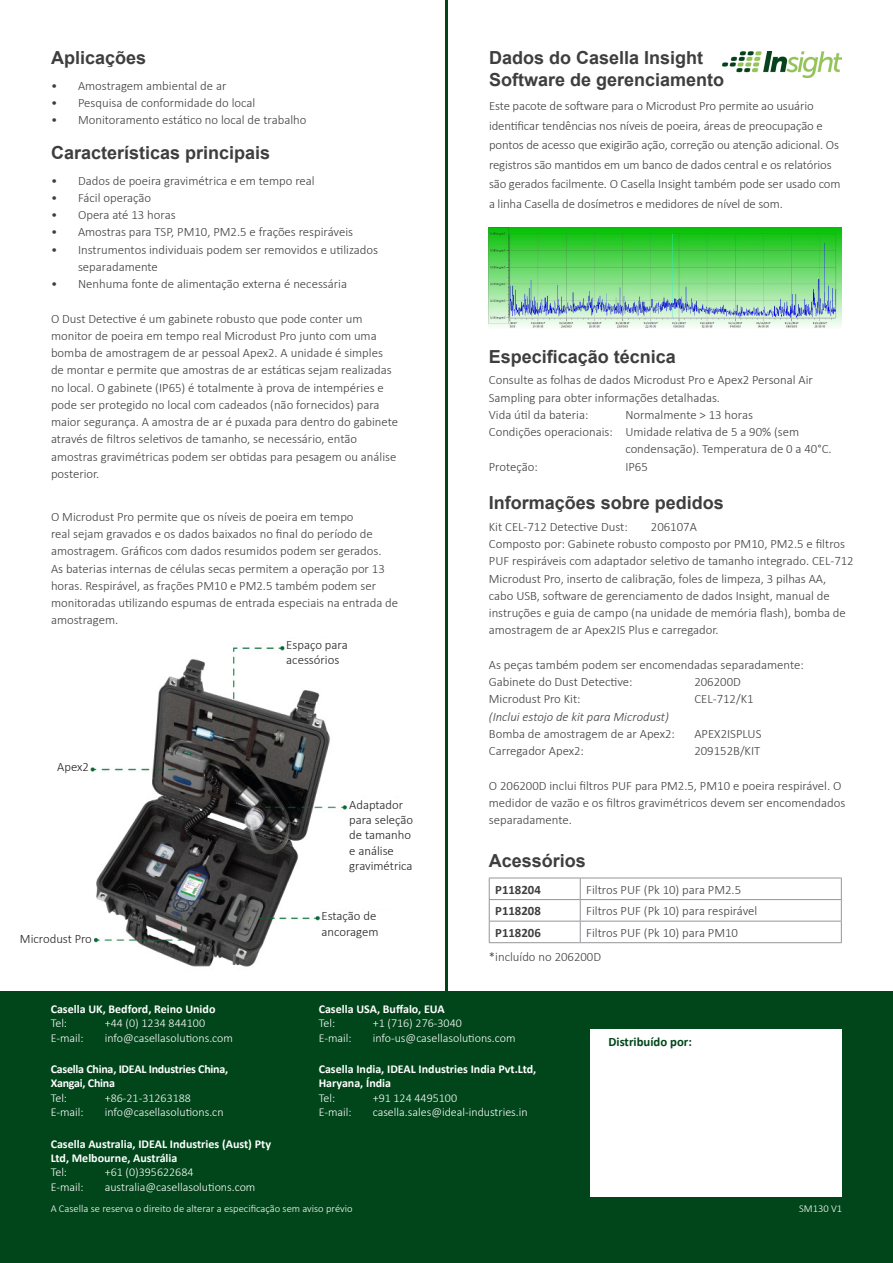
<style>
.page{position:relative;width:893px;height:1263px;background:#fff}
.page>*{position:absolute;margin:0;border:0;box-sizing:border-box;transform-origin:0 0}
.t1{font:700 18px/22.2px "Arial";color:#3e3e3f}
.t2{font:300 12.75px/17.2px "Calibri";color:#3e3e3f}
.t3{font:300 12.75px/15.3px "Calibri";color:#231f20}
.t4{font:italic 300 12.75px "Calibri";color:#3e3e3f}
.t5{font:700 12.75px "Calibri";color:#3e3e3f}
.t6{font:700 12.75px "Calibri";color:#00461a}
.t7{font:300 12px "Calibri";color:#fff}
.t8{font:700 12px/14.4px "Calibri";color:#fff}
.t9{font:700 12px/14.4px "Calibri";letter-spacing:-.02em;color:#fff}
.t10{font:300 10.5px "Calibri";color:#fff}
</style>
<div class="page">
<img style="left:5px;top:646px;width:417px;height:346px">
<hr style="left:445px;top:0;width:3px;height:1004px;background:#00461a">
<div style="left:0;top:992px;width:893px;height:271px;background:#00461a"></div>
<div style="left:591px;top:1029px;width:251px;height:168px;background:#fff"></div>
<hr style="left:489px;top:878px;width:91px;height:1px;background:#939598">
<hr style="left:580px;top:878px;width:262px;height:1px;background:#939598">
<hr style="left:489px;top:899px;width:91px;height:1px;background:#939598">
<hr style="left:580px;top:899px;width:262px;height:1px;background:#939598">
<hr style="left:489px;top:921px;width:91px;height:1px;background:#939598">
<svg style="left:489px;top:878px;width:1px;height:64px"></svg>
<hr style="left:580px;top:921px;width:262px;height:1px;background:#939598">
<svg style="left:580px;top:878px;width:1px;height:64px"></svg>
<svg style="left:841px;top:878px;width:1px;height:64px"></svg>
<hr style="left:489px;top:942px;width:91px;height:1px;background:#939598">
<hr style="left:580px;top:942px;width:262px;height:1px;background:#939598">
<img style="left:489px;top:227px;width:353px;height:102px">
<img style="left:723px;top:51px;width:119px;height:26px">
<div style="left:286px;top:639px;width:66px;height:27px;background:#fff"></div>
<div style="left:322px;top:911px;width:111px;height:27px;background:#fff"></div>
<div style="left:349px;top:799px;width:82px;height:75px;background:#fff"></div>
<div style="left:55px;top:762px;width:34px;height:27px;background:#fff"></div>
<div style="left:18px;top:933px;width:74px;height:28px;background:#fff"></div>
<h1 class="t1" style="left:51px;top:47px;width:97px">Aplicações</h1>
<p class="t2" style="left:51px;top:77px;width:177px">• Amostragem ambiental de ar</p>
<p class="t2" style="left:51px;top:94px;width:206px">• Pesquisa de conformidade do local</p>
<p class="t2" style="left:51px;top:111px;width:257px">• Monitoramento estático no local de trabalho</p>
<h1 class="t1" style="left:51px;top:142px;width:221px">Características principais</h1>
<p class="t2" style="left:51px;top:172px;width:265px">• Dados de poeira gravimétrica e em tempo real</p>
<p class="t2" style="left:51px;top:189px;width:102px">• Fácil operação</p>
<p class="t2" style="left:51px;top:206px;width:126px">• Opera até 13 horas</p>
<p class="t2" style="left:51px;top:223px;width:304px">• Amostras para TSP, PM10, PM2.5 e frações respiráveis</p>
<p class="t2" style="left:78px;top:241px;width:301px;text-indent:-27px">• Instrumentos individuais podem ser removidos e utilizados separadamente</p>
<p class="t2" style="left:51px;top:275px;width:298px">• Nenhuma fonte de alimentação externa é necessária</p>
<p class="t2" style="left:51px;top:310px;width:349px">O Dust Detective é um gabinete robusto que pode conter um monitor de poeira em tempo real Microdust Pro junto com uma bomba de amostragem de ar pessoal Apex2. A unidade é simples de montar e permite que amostras de ar estáticas sejam realizadas no local. O gabinete (IP65) é totalmente à prova de intempéries e pode ser protegido no local com cadeados (não fornecidos) para maior segurança. A amostra de ar é puxada para dentro do gabinete através de filtros seletivos de tamanho, se necessário, então amostras gravimétricas podem ser obtidas para pesagem ou análise posterior.</p>
<p class="t2" style="left:51px;top:508px;width:349px">O Microdust Pro permite que os níveis de poeira em tempo<br>real sejam gravados e os dados baixados no final do período de amostragem. Gráficos com dados resumidos podem ser gerados.<br>As baterias internas de células secas permitem a operação por 13 horas. Respirável, as frações PM10 e PM2.5 também podem ser monitoradas utilizando espumas de entrada especiais na entrada de amostragem.</p>
<p class="t3" style="left:57px;top:759px;width:33px">Apex2</p>
<p class="t3" style="left:20px;top:930px;width:74px">Microdust Pro</p>
<p class="t3" style="left:286px;top:636px;width:63px">Espaço para acessórios</p>
<p class="t3" style="left:349px;top:797px;width:65px">Adaptador para seleção de tamanho e análise gravimétrica</p>
<p class="t3" style="left:322px;top:908px;width:58px">Estação de ancoragem</p>
<h1 class="t1" style="left:489px;top:47px;width:237px">Dados do Casella Insight<br>Software de gerenciamento</h1>
<p class="t2" style="left:489px;top:96px;width:353px;line-height:19.5px">Este pacote de software para o Microdust Pro permite ao usuário identificar tendências nos níveis de poeira, áreas de preocupação e pontos de acesso que exigirão ação, correção ou atenção adicional. Os registros são mantidos em um banco de dados central e os relatórios são gerados facilmente. O Casella Insight também pode ser usado com a linha Casella de dosímetros e medidores de nível de som.</p>
<h1 class="t1" style="left:489px;top:346px;width:189px">Especificação técnica</h1>
<p class="t2" style="left:489px;top:371px;width:326px">Consulte as folhas de dados Microdust Pro e Apex2 Personal Air<br>Sampling para obter informações detalhadas.<br>Vida útil da bateria:</p>
<p class="t2" style="left:625px;top:406px;width:129px">Normalmente &gt; 13 horas</p>
<p class="t2" style="left:489px;top:423px;width:312px">Condições operacionais: Umidade relativa de 5 a 90% (sem</p>
<p class="t2" style="left:625px;top:440px;width:208px">condensação). Temperatura de 0 a 40°C.</p>
<p class="t2" style="left:489px;top:458px;width:50px">Proteção:</p>
<p class="t2" style="left:625px;top:458px;width:24px">IP65</p>
<h1 class="t1" style="left:489px;top:492px;width:237px">Informações sobre pedidos</h1>
<p class="t2" style="left:489px;top:518px;width:140px">Kit CEL-712 Detective Dust:</p>
<p class="t2" style="left:489px;top:518px;width:366px;text-indent:162px">206107A<br>Composto por: Gabinete robusto composto por PM10, PM2.5 e filtros PUF respiráveis com adaptador seletivo de tamanho integrado. CEL-712<br>Microdust Pro, inserto de calibração, foles de limpeza, 3 pilhas AA, cabo USB, software de gerenciamento de dados Insight, manual de instruções e guia de campo (na unidade de memória flash), bomba de amostragem de ar Apex2IS Plus e carregador.</p>
<p class="t2" style="left:489px;top:656px;width:316px">As peças também podem ser encomendadas separadamente:<br>Gabinete do Dust Detective:</p>
<p class="t2" style="left:694px;top:673px;width:48px">206200D</p>
<p class="t2" style="left:489px;top:690px;width:93px">Microdust Pro Kit:</p>
<p class="t2" style="left:694px;top:690px;width:61px">CEL-712/K1</p>
<p class="t4" style="left:489px;top:708px;width:182px">(Inclui estojo de kit para Microdust)</p>
<p class="t2" style="left:489px;top:725px;width:188px">Bomba de amostragem de ar Apex2:</p>
<p class="t2" style="left:694px;top:725px;width:69px">APEX2ISPLUS</p>
<p class="t2" style="left:489px;top:742px;width:97px">Carregador Apex2:</p>
<p class="t2" style="left:694px;top:742px;width:67px">209152B/KIT</p>
<p class="t2" style="left:489px;top:777px;width:358px">O 206200D inclui filtros PUF para PM2.5, PM10 e poeira respirável. O medidor de vazão e os filtros gravimétricos devem ser encomendados separadamente.</p>
<h1 class="t1" style="left:489px;top:850px;width:99px">Acessórios</h1>
<p class="t5" style="left:495px;top:880px;width:47px">P118204</p>
<p class="t2" style="left:586px;top:880px;width:156px">Filtros PUF (Pk 10) para PM2.5</p>
<p class="t5" style="left:495px;top:902px;width:47px">P118208</p>
<p class="t2" style="left:586px;top:902px;width:173px">Filtros PUF (Pk 10) para respirável</p>
<p class="t5" style="left:495px;top:923px;width:47px">P118206</p>
<p class="t2" style="left:489px;top:920px;width:251px;line-height:24.2px;text-indent:97px">Filtros PUF (Pk 10) para PM10 *incluído no 206200D</p>
<p class="t8" style="left:51px;top:1001px;width:166px">Casella UK, Bedford, Reino Unido</p>
<p class="t7" style="left:51px;top:1016px;width:18px">Tel:</p>
<p class="t7" style="left:105px;top:1016px;width:102px">+44 (0) 1234 844100</p>
<p class="t7" style="left:51px;top:1030px;width:35px">E-mail:</p>
<p class="t7" style="left:105px;top:1030px;width:130px">info@casellasolutions.com</p>
<p class="t9" style="left:51px;top:1061px;width:179px">Casella China, IDEAL Industries China,<br>Xangai, China</p>
<p class="t7" style="left:51px;top:1090px;width:18px">Tel:</p>
<p class="t7" style="left:105px;top:1090px;width:88px">+86-21-31263188</p>
<p class="t7" style="left:51px;top:1105px;width:35px">E-mail:</p>
<p class="t7" style="left:105px;top:1105px;width:120px">info@casellasolutions.cn</p>
<p class="t8" style="left:51px;top:1136px;width:222px">Casella Australia, IDEAL Industries (Aust) Pty<br>Ltd, Melbourne, Austrália</p>
<p class="t7" style="left:51px;top:1165px;width:18px">Tel:</p>
<p class="t7" style="left:105px;top:1165px;width:90px">+61 (0)395622684</p>
<p class="t7" style="left:51px;top:1179px;width:35px">E-mail:</p>
<p class="t7" style="left:105px;top:1179px;width:152px">australia@casellasolutions.com</p>
<p class="t8" style="left:319px;top:1001px;width:127px">Casella USA, Buffalo, EUA</p>
<p class="t7" style="left:319px;top:1016px;width:18px">Tel:</p>
<p class="t7" style="left:373px;top:1016px;width:91px">+1 (716) 276-3040</p>
<p class="t7" style="left:319px;top:1030px;width:35px">E-mail:</p>
<p class="t7" style="left:373px;top:1030px;width:144px">info-us@casellasolutions.com</p>
<p class="t8" style="left:319px;top:1061px;width:219px">Casella India, IDEAL Industries India Pvt.Ltd,<br>Haryana, Índia</p>
<p class="t7" style="left:319px;top:1090px;width:18px">Tel:</p>
<p class="t7" style="left:373px;top:1090px;width:86px">+91 124 4495100</p>
<p class="t7" style="left:319px;top:1105px;width:35px">E-mail:</p>
<p class="t7" style="left:373px;top:1105px;width:157px">casella.sales@ideal-industries.in</p>
<p class="t6" style="left:608px;top:1032px;width:85px">Distribuído por:</p>
<p class="t10" style="left:51px;top:1202px;width:303px">A Casella se reserva o direito de alterar a especificação sem aviso prévio</p>
<p class="t10" style="left:799px;top:1202px;width:45px">SM130 V1</p>
</div>
